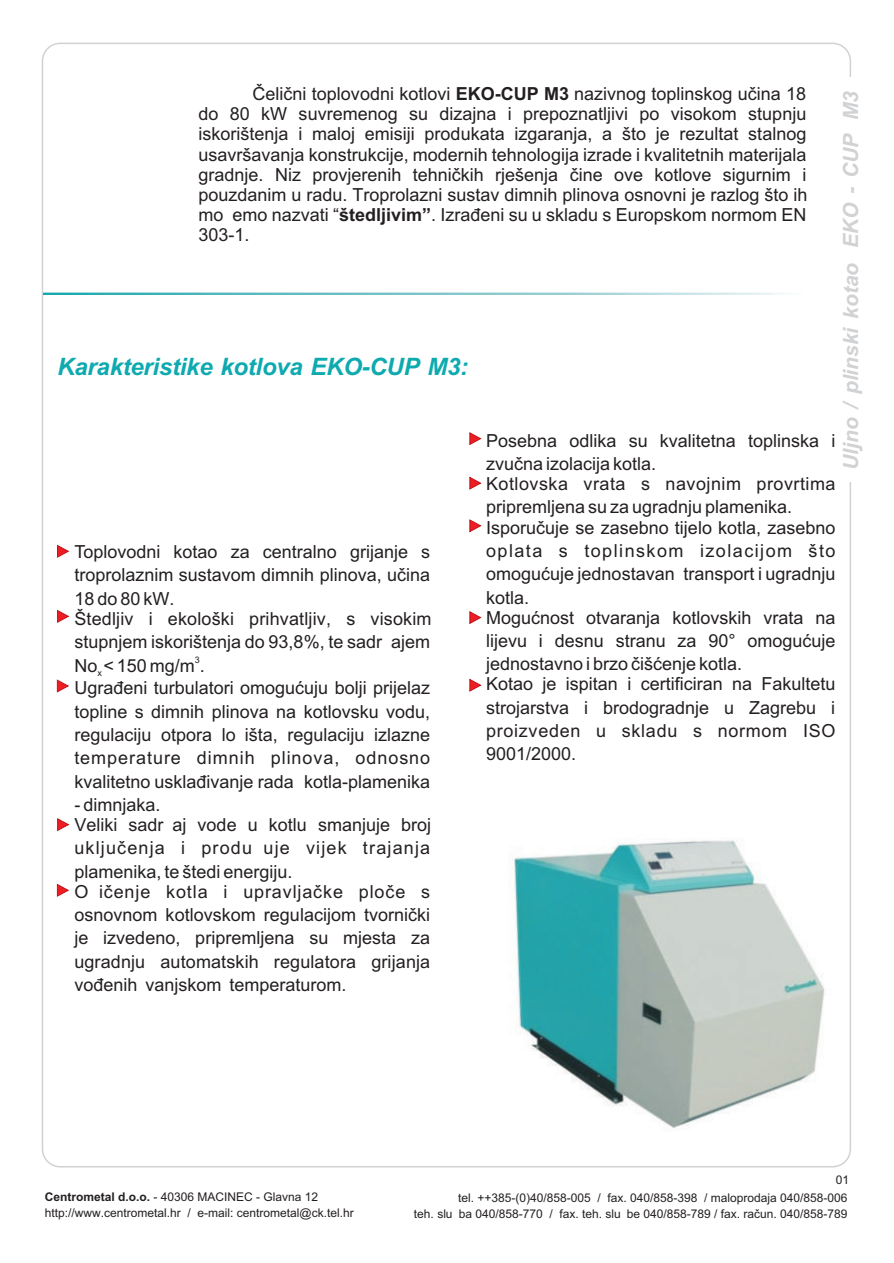
<style>
.page{position:relative;width:894px;height:1263px;background:#fff}
.page>*{position:absolute;margin:0;border:0;box-sizing:border-box;transform-origin:0 0}
.t1{font:italic 700 24px "Arial CE";letter-spacing:-.01em;color:#0eaab0}
.t2{font:italic 700 21px "Arial";color:#d1d2d4}
.t3{font:18px/23.4px "Arial CE";color:#231f20;text-align:justify}
.t4{font:18px/23.4px "Arial CE";letter-spacing:.065em;color:#231f20}
.t5{font:12px/15.9px "Arial CE";color:#231f20}
.t6{font:12px "Arial";color:#231f20}
.t7{font:9px "Arial CE";color:#231f20}
.s1{font-weight:700}
</style>
<div class="page">
<svg style="left:470px;top:433px;width:11px;height:11px"></svg>
<svg style="left:470px;top:477px;width:11px;height:12px"></svg>
<svg style="left:470px;top:520px;width:11px;height:12px"></svg>
<svg style="left:470px;top:612px;width:11px;height:11px"></svg>
<svg style="left:470px;top:679px;width:11px;height:12px"></svg>
<svg style="left:57px;top:546px;width:11px;height:11px"></svg>
<svg style="left:57px;top:885px;width:11px;height:11px"></svg>
<svg style="left:58px;top:611px;width:10px;height:11px"></svg>
<svg style="left:57px;top:680px;width:11px;height:12px"></svg>
<svg style="left:58px;top:819px;width:10px;height:11px"></svg>
<img style="left:43px;top:293px;width:745px;height:1px">
<img style="left:512px;top:840px;width:313px;height:290px">
<p class="t3" style="left:199px;top:86px;width:610px;line-height:20.1px;text-indent:54px">Èelièni toplovodni kotlovi <span class="s1">EKO-CUP M3</span> nazivnog toplinskog uèina 18 do 80 kW suvremenog su dizajna i prepoznatljivi po visokom stupnju iskorištenja i maloj emisiji produkata izgaranja, a što je rezultat stalnog usavršavanja konstrukcije, modernih tehnologija izrade i kvalitetnih materijala gradnje. Niz provjerenih tehnièkih rješenja èine ove kotlove sigurnim i pouzdanim u radu. Troprolazni sustav dimnih plinova osnovni je razlog što ih možemo nazvati “<span class="s1">štedljivim”</span>. Izraðeni su u skladu s Europskom normom EN 303-1.</p>
<p class="t2" style="left:843px;top:470px;width:381px;rotate:-90deg">Uljno / plinski kotao EKO - CUP M3</p>
<h1 class="t1" style="left:57px;top:358px;width:412px">Karakteristike kotlova EKO-CUP M3:</h1>
<p class="t3" style="left:486px;top:430px;width:351px">Posebna odlika su kvalitetna toplinska i zvuèna izolacija kotla.</p>
<p class="t3" style="left:486px;top:474px;width:351px">Kotlovska vrata s navojnim provrtima pripremljena su za ugradnju plamenika.</p>
<p class="t3" style="left:486px;top:517px;width:351px">Isporuèuje se zasebno tijelo kotla, zasebno oplata s toplinskom izolacijom što omoguæuje jednostavan transport i ugradnju kotla.</p>
<p class="t3" style="left:486px;top:607px;width:351px">Moguænost otvaranja kotlovskih vrata na lijevu i desnu stranu za 90° omoguæuje jednostavno i brzo èišæenje kotla.</p>
<p class="t3" style="left:486px;top:674px;width:351px">Kotao je ispitan i certificiran na Fakultetu strojarstva i brodogradnje u Zagrebu i proizveden u skladu s normom ISO 9001/2000.</p>
<p class="t3" style="left:74px;top:542px;width:357px">Toplovodni kotao za centralno grijanje s troprolaznim sustavom dimnih plinova, uèina 18 do 80 kW.</p>
<p class="t3" style="left:74px;top:608px;width:359px">Štedljiv i ekološki prihvatljiv, s visokim stupnjem iskorištenja do 93,8%, te sadržajem</p>
<p class="t7" style="left:195px;top:657px;width:7px">3</p>
<p class="t3" style="left:74px;top:656px;width:132px">No &lt; 150 mg/m .</p>
<p class="t7" style="left:97px;top:669px;width:6px">x</p>
<p class="t3" style="left:74px;top:678px;width:357px">Ugraðeni turbulatori omoguæuju bolji prijelaz topline s dimnih plinova na kotlovsku vodu, regulaciju otpora ložišta, regulaciju izlazne temperature dimnih plinova, odnosno kvalitetno usklaðivanje rada kotla-plamenika</p>
<p class="t3" style="left:74px;top:796px;width:358px;line-height:20.1px">- dimnjaka.<br>Veliki sadržaj vode u kotlu smanjuje broj</p>
<p class="t4" style="left:74px;top:838px;width:357px">ukljuèenja i produžuje vijek trajanja plamenika, te štedi energiju.</p>
<p class="t3" style="left:74px;top:881px;width:357px">Ožièenje kotla i upravljaèke ploèe s osnovnom kotlovskom regulacijom tvornièki je izvedeno, pripremljena su mjesta za ugradnju automatskih regulatora grijanja voðenih vanjskom temperaturom.</p>
<p class="t6" style="left:836px;top:1175px;width:15px">01</p>
<p class="t5" style="left:45px;top:1190px;width:310px"><span class="s1">Centrometal d.o.o.</span> - 40306 MACINEC - Glavna 12 http://www.centrometal.hr / e-mail: centrometal@ck.tel.hr</p>
<p class="t5" style="left:414px;top:1190px;width:435px;text-align:right">tel. ++385-(0)40/858-005 / fax. 040/858-398 / maloprodaja 040/858-006<br>teh. služba 040/858-770 / fax. teh. službe 040/858-789 / fax. raèun. 040/858-789</p>
</div>
